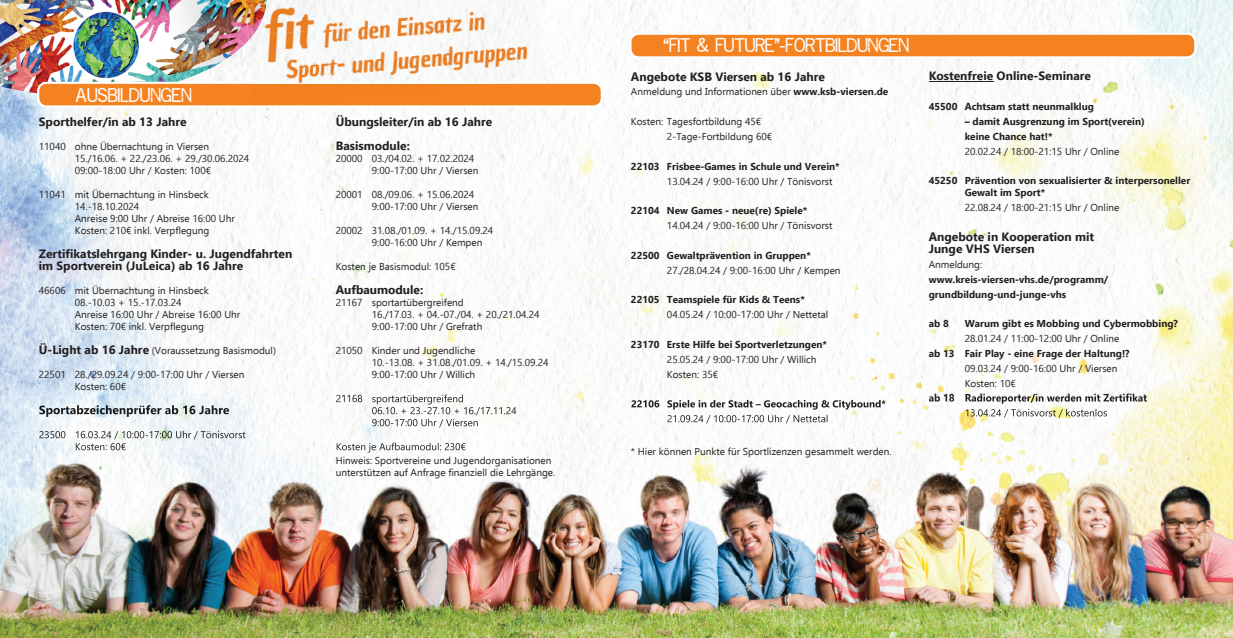
<style>
.page{position:relative;width:1233px;height:638px;background:#fff}
.page>*{position:absolute;margin:0;border:0;box-sizing:border-box;transform-origin:0 0}
.t1{font:15px "Reprise Stamp Std";color:#fff}
.t2{font:700 12px/12px "Ebrima";color:#231f20}
.t3{font:10px/12px "Ebrima";color:#231f20}
.t4{font:700 10px/14.8px "Ebrima";color:#231f20}
.s1{font-weight:700;font-size:12px}
.s2{font-weight:700}
</style>
<div class="page">
<img style="left:528px;top:0;width:564px;height:231px">
<img style="left:1092px;top:0;width:140px;height:396px">
<img style="left:211px;top:67px;width:70px;height:329px">
<img style="left:0;top:93px;width:70px;height:303px">
<img style="left:176px;top:107px;width:35px;height:289px">
<img style="left:493px;top:108px;width:35px;height:288px">
<img style="left:70px;top:107px;width:106px;height:289px">
<img style="left:281px;top:108px;width:212px;height:288px">
<img style="left:528px;top:231px;width:423px;height:165px">
<img style="left:951px;top:231px;width:141px;height:162px">
<img style="left:336px;top:394px;width:127px;height:2px">
<img style="left:929px;top:393px;width:217px;height:3px">
<img style="left:0;top:0;width:213px;height:93px">
<img style="left:213px;top:0;width:36px;height:67px">
<svg style="left:37px;top:82px;width:566px;height:25px;background:#f69644"></svg>
<svg style="left:629px;top:33px;width:567px;height:25px;background:#f69440"></svg>
<hr style="left:928px;top:81px;width:65px;height:1px;background:#231f20">
<img style="left:0;top:396px;width:1232px;height:241px">
<img style="left:336px;top:396px;width:127px;height:8px">
<img style="left:336px;top:407px;width:180px;height:8px">
<img style="left:336px;top:418px;width:142px;height:9px">
<img style="left:337px;top:442px;width:128px;height:10px">
<img style="left:39px;top:405px;width:190px;height:11px">
<img style="left:39px;top:430px;width:206px;height:9px">
<img style="left:39px;top:443px;width:87px;height:7px">
<img style="left:631px;top:399px;width:254px;height:10px">
<img style="left:667px;top:414px;width:160px;height:9px">
<img style="left:929px;top:396px;width:217px;height:7px">
<img style="left:965px;top:408px;width:141px;height:9px">
<img style="left:266px;top:0;width:77px;height:27px">
<img style="left:343px;top:0;width:96px;height:27px">
<img style="left:451px;top:0;width:90px;height:10px">
<img style="left:249px;top:27px;width:97px;height:43px">
<img style="left:346px;top:19px;width:97px;height:38px">
<img style="left:443px;top:10px;width:101px;height:43px">
<img style="left:251px;top:62px;width:98px;height:20px">
<img style="left:349px;top:53px;width:97px;height:29px">
<img style="left:446px;top:45px;width:101px;height:37px">
<img style="left:245px;top:0;width:21px;height:40px">
<div style="left:253px;top:84px;width:169px;height:20px;background:#f3801e"></div>
<img style="left:421px;top:84px;width:68px;height:6px">
<img style="left:252px;top:82px;width:260px;height:2px">
<h1 class="t1" style="left:76px;top:84px;width:117px">AUSBILDUNGEN</h1>
<p class="t2" style="left:39px;top:115px;width:149px">Sporthelfer/in ab 13 Jahre</p>
<p class="t3" style="left:75px;top:140px;width:176px;text-indent:-36px">11040 ohne Übernachtung in Viersen<br>15./16.06. + 22./23.06. + 29./30.06.2024<br>09:00-18:00 Uhr / Kosten: 100€</p>
<p class="t3" style="left:75px;top:188px;width:162px;text-indent:-36px">11041 mit Übernachtung in Hinsbeck<br>14.-18.10.2024<br>Anreise 9:00 Uhr / Abreise 16:00 Uhr<br>Kosten: 210€ inkl. Verpflegung</p>
<p class="t2" style="left:39px;top:247px;width:255px">Zertifikatslehrgang Kinder- u. Jugendfahrten im Sportverein (JuLeica) ab 16 Jahre</p>
<p class="t3" style="left:75px;top:284px;width:167px;text-indent:-36px">46606 mit Übernachtung in Hinsbeck<br>08.-10.03 + 15.-17.03.24<br>Anreise 16:00 Uhr / Abreise 16:00 Uhr<br>Kosten: 70€ inkl. Verpflegung</p>
<p class="t3" style="left:39px;top:344px;width:239px"><span class="s1">Ü-Light ab 16 Jahre</span> (Voraussetzung Basismodul)</p>
<p class="t3" style="left:75px;top:368px;width:171px;text-indent:-36px">22501 28./29.09.24 / 9:00-17:00 Uhr / Viersen<br>Kosten: 60€</p>
<p class="t2" style="left:336px;top:109px;width:158px;line-height:24px">Übungsleiter/in ab 16 Jahre<br>Basismodule:</p>
<p class="t3" style="left:372px;top:152px;width:108px;text-indent:-36px">20000 03./04.02. + 17.02.2024<br>9:00-17:00 Uhr / Viersen</p>
<p class="t3" style="left:372px;top:188px;width:108px;text-indent:-36px">20001 08./09.06. + 15.06.2024<br>9:00-17:00 Uhr / Viersen</p>
<p class="t3" style="left:372px;top:224px;width:123px;text-indent:-36px">20002 31.08./01.09. + 14./15.09.24<br>9:00-16:00 Uhr / Kempen</p>
<p class="t3" style="left:336px;top:260px;width:121px">Kosten je Basismodul: 105€</p>
<p class="t2" style="left:336px;top:283px;width:89px">Aufbaumodule:</p>
<p class="t3" style="left:372px;top:296px;width:169px;text-indent:-36px">21167 sportartübergreifend<br>16./17.03. + 04.-07./04. + 20./21.04.24<br>9:00-17:00 Uhr / Grefrath</p>
<p class="t3" style="left:372px;top:344px;width:178px;text-indent:-36px">21050 Kinder und Jugendliche<br>10.-13.08. + 31.08./01.09. + 14./15.09.24<br>9:00-17:00 Uhr / Willich</p>
<p class="t3" style="left:336px;top:453px;width:221px">Hinweis: Sportvereine und Jugendorganisationen unterstützen auf Anfrage finanziell die Lehrgänge.</p>
<h1 class="t1" style="left:663px;top:34px;width:247px">“FIT &amp; FUTURE”-FORTBILDUNGEN</h1>
<p class="t2" style="left:631px;top:70px;width:196px">Angebote KSB Viersen ab 16 Jahre</p>
<p class="t3" style="left:631px;top:85px;width:259px">Anmeldung und Informationen über <span class="s2">www.ksb-viersen.de</span></p>
<p class="t3" style="left:667px;top:114px;width:107px;line-height:14.8px;text-indent:-36px">Kosten: Tagesfortbildung 45€<br>2-Tage-Fortbildung 60€</p>
<p class="t4" style="left:631px;top:158px;width:210px">22103 Frisbee-Games in Schule und Verein*</p>
<p class="t3" style="left:667px;top:174px;width:167px">13.04.24 / 9:00-16:00 Uhr / Tönisvorst</p>
<p class="t4" style="left:631px;top:202px;width:178px">22104 New Games - neue(re) Spiele*</p>
<p class="t3" style="left:667px;top:219px;width:167px">14.04.24 / 9:00-16:00 Uhr / Tönisvorst</p>
<p class="t4" style="left:631px;top:247px;width:181px">22500 Gewaltprävention in Gruppen*</p>
<p class="t3" style="left:667px;top:263px;width:175px">27./28.04.24 / 9:00-16:00 Uhr / Kempen</p>
<p class="t4" style="left:631px;top:291px;width:175px">22105 Teamspiele für Kids &amp; Teens*</p>
<p class="t3" style="left:667px;top:308px;width:163px">04.05.24 / 10:00-17:00 Uhr / Nettetal</p>
<p class="t4" style="left:631px;top:336px;width:198px">23170 Erste Hilfe bei Sportverletzungen*</p>
<p class="t3" style="left:667px;top:351px;width:151px;line-height:14.8px">25.05.24 / 9:00-17:00 Uhr / Willich<br>Kosten: 35€</p>
<p class="t3" style="left:631px;top:444px;width:262px">* Hier können Punkte für Sportlizenzen gesammelt werden.</p>
<p class="t2" style="left:928px;top:69px;width:164px">Kostenfreie Online-Seminare</p>
<p class="t4" style="left:928px;top:98px;width:167px">45500 Achtsam statt neunmalklug</p>
<p class="t4" style="left:964px;top:113px;width:181px">– damit Ausgrenzung im Sport(verein) keine Chance hat!*</p>
<p class="t3" style="left:964px;top:145px;width:156px">20.02.24 / 18:00-21:15 Uhr / Online</p>
<p class="t4" style="left:964px;top:174px;width:227px;line-height:12px;text-indent:-36px">45250 Prävention von sexualisierter &amp; interpersoneller<br>Gewalt im Sport*</p>
<p class="t3" style="left:964px;top:201px;width:156px">22.08.24 / 18:00-21:15 Uhr / Online</p>
<p class="t2" style="left:928px;top:230px;width:167px">Angebote in Kooperation mit<br>Junge VHS Viersen</p>
<p class="t3" style="left:928px;top:258px;width:55px">Anmeldung:</p>
<p class="t4" style="left:928px;top:271px;width:181px">www.kreis-viersen-vhs.de/programm/ grundbildung-und-junge-vhs</p>
<p class="t4" style="left:928px;top:315px;width:22px">ab 8</p>
<p class="t4" style="left:964px;top:315px;width:215px">Warum gibt es Mobbing und Cybermobbing?</p>
<p class="t3" style="left:964px;top:332px;width:156px">28.01.24 / 11:00-12:00 Uhr / Online</p>
<p class="t4" style="left:928px;top:345px;width:202px">ab 13 Fair Play - eine Frage der Haltung!?</p>
<p class="t3" style="left:964px;top:360px;width:154px;line-height:14.8px">09.03.24 / 9:00-16:00 Uhr / Viersen<br>Kosten: 10€</p>
<p class="t4" style="left:928px;top:389px;width:220px">ab 18 Radioreporter/in werden mit Zertifikat</p>
</div>
